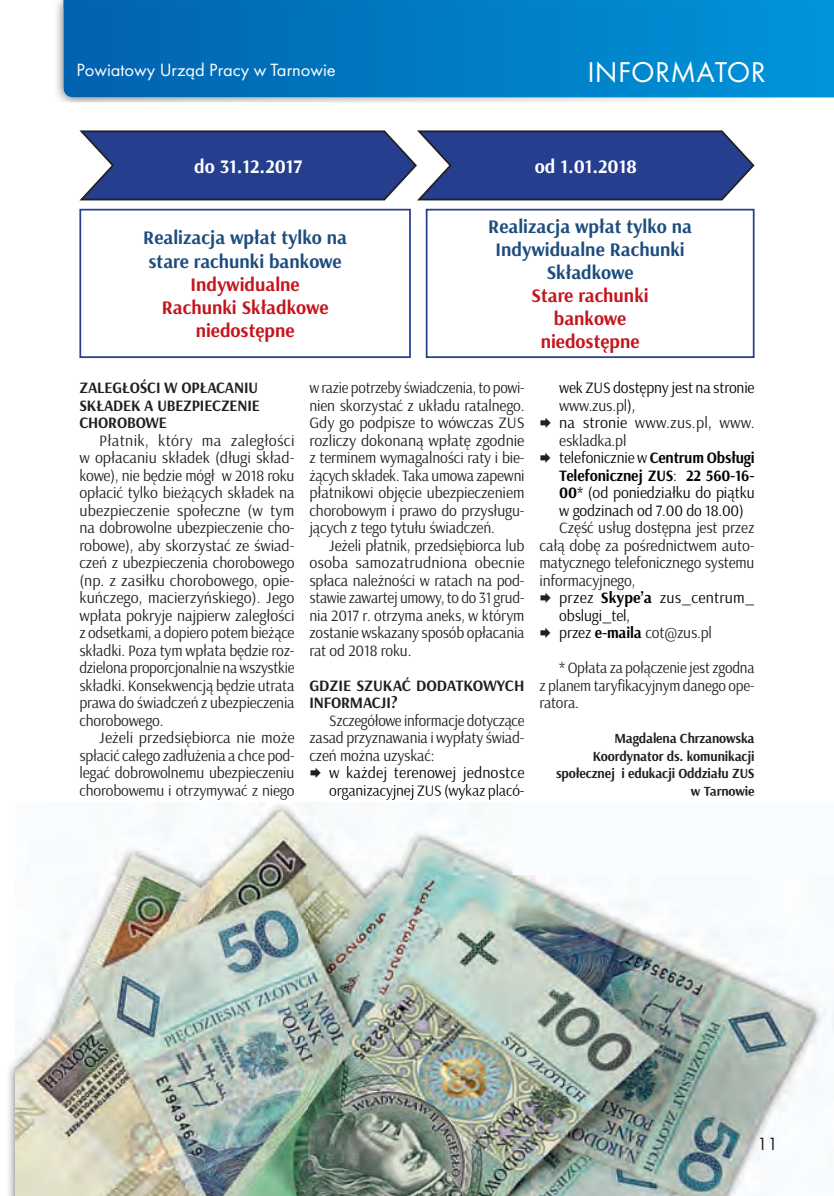
<style>
.page{position:relative;width:834px;height:1196px;background:#fff}
.page>*{position:absolute;margin:0;border:0;box-sizing:border-box;transform-origin:0 0}
.t1{font:29.75px "Futura";letter-spacing:.01em;color:#fff}
.t2{font:700 19.25px/23.1px "Arsenal";color:#1d4c7d}
.t3{font:700 19.25px/23.1px "Arsenal";color:#c4151d;text-align:center}
.t4{font:700 19.25px "Arsenal";color:#fff}
.t5{font:18.38px "Futura";color:#fff}
.t6{font:18.38px "Futura";color:#231f20}
.t7{font:15.92px/17.5px "Arsenal";letter-spacing:-.01em;color:#231f20;text-align:justify}
.t8{font:15.92px/17.5px "Arsenal";letter-spacing:-.01em;color:#231f20;text-align:justify;scale:.94 1}
.t9{font:15.92px/17.5px "Arsenal";letter-spacing:-.01em;color:#030505}
.t10{font:700 15.92px/17.5px "Arsenal";letter-spacing:-.01em;color:#231f20}
.t11{font:15.75px/17.5px "Arsenal";letter-spacing:-.01em;color:#231f20;text-align:justify;scale:.95 1}
.t12{font:700 14px/17.5px "Arsenal";letter-spacing:-.01em;color:#231f20;text-align:right}
.s1{color:#231f20}
.s2{font-weight:700}
.s3{font-size:15.92px}
</style>
<div class="page">
<div style="left:79px;top:209px;width:332px;height:149px;border:2px solid #253f8e"></div>
<div style="left:425px;top:209px;width:329px;height:149px;border:2px solid #253f8e"></div>
<img style="left:15px;top:802px;width:818px;height:394px">
<img style="left:81px;top:795px;width:212px;height:5px">
<img style="left:331px;top:795px;width:188px;height:5px">
<img style="left:692px;top:795px;width:62px;height:1px">
<svg style="left:79px;top:130px;width:676px;height:71px;background:#3c5293"></svg>
<img style="left:56px;top:0;width:777px;height:102px">
<svg style="left:63px;top:0;width:770px;height:97px;background:#007bc3"></svg>
<p class="t5" style="left:76px;top:59px;width:261px">Powiatowy Urząd Pracy w Tarnowie</p>
<h1 class="t1" style="left:587px;top:54px;width:180px">INFORMATOR</h1>
<p class="t4" style="left:194px;top:154px;width:109px">do 31.12.2017</p>
<p class="t4" style="left:534px;top:154px;width:103px">od 1.01.2018</p>
<p class="t2" style="left:143px;top:227px;width:205px">Realizacja wpłat tylko na stare rachunki bankowe</p>
<p class="t3" style="left:162px;top:273px;width:168px">Indywidualne<br>Rachunki Składkowe niedostępne</p>
<p class="t2" style="left:488px;top:215px;width:205px;text-align:center">Realizacja wpłat tylko na<br>Indywidualne Rachunki<br>Składkowe</p>
<p class="t3" style="left:531px;top:285px;width:119px">Stare rachunki bankowe niedostępne</p>
<p class="t10" style="left:79px;top:379px;width:182px">ZALEGŁOŚCI W OPŁACANIU<br>SKŁADEK A UBEZPIECZENIE<br>CHOROBOWE</p>
<p class="t7" style="left:79px;top:431px;width:217px;text-indent:20px">Płatnik, który ma zaległości w opłacaniu składek (długi skład&shy;kowe), nie będzie mógł w 2018 roku opłacić tylko bieżących składek na ubezpieczenie społeczne (w tym na dobrowolne ubezpieczenie cho&shy;robowe), aby skorzystać ze świad&shy;czeń z ubezpieczenia chorobowego (np. z zasiłku chorobowego, opie&shy;kuńczego, macierzyńskiego). Jego wpłata pokryje najpierw zaległości z odsetkami, a dopiero potem bieżące składki. Poza tym wpłata będzie roz&shy;dzielona proporcjonalnie na wszystkie składki. Konsekwencją będzie utrata prawa do świadczeń z ubezpieczenia chorobowego.</p>
<p class="t7" style="left:79px;top:729px;width:216px;text-indent:20px">Jeżeli przedsiębiorca nie może spłacić całego zadłużenia a chce pod&shy;legać dobrowolnemu ubezpieczeniu chorobowemu i otrzymywać z niego</p>
<p class="t8" style="left:309px;top:379px;width:230px">w razie potrzeby świadczenia, to powi&shy;nien skorzystać z układu ratalnego.<br>Gdy go podpisze to wówczas ZUS rozliczy dokonaną wpłatę zgodnie z terminem wymagalności raty i bie&shy;żących składek. Taka umowa zapewni płatnikowi objęcie ubezpieczeniem chorobowym i prawo do przysługu&shy;jących z tego tytułu świadczeń.</p>
<p class="t7" style="left:309px;top:536px;width:217px;text-indent:20px">Jeżeli płatnik, przedsiębiorca lub osoba samozatrudniona obecnie spłaca należności w ratach na pod&shy;stawie zawartej umowy, to do 31 grud&shy;nia 2017 r. otrzyma aneks, w którym zostanie wskazany sposób opłacania rat od 2018 roku.</p>
<p class="t10" style="left:309px;top:677px;width:216px">GDZIE SZUKAĆ DODATKOWYCH<br>INFORMACJI?</p>
<p class="t8" style="left:309px;top:711px;width:230px;text-indent:20px">Szczegółowe informacje dotyczące zasad przyznawania i wypłaty świad&shy;czeń można uzyskać:</p>
<p class="t9" style="left:329px;top:764px;width:197px">w każdej terenowej jednostce organizacyjnej ZUS (wykaz placó-</p>
<p class="t9" style="left:559px;top:379px;width:197px">wek ZUS dostępny jest na stronie <span class="s1">www.zus.pl</span>),<br>na stronie <span class="s1">www.zus.pl</span>, <span class="s1">www. eskladka.pl<br></span>telefonicznie w <span class="s2">Centrum Obsługi<br>Telefonicznej ZUS</span>: <span class="s2">22 560-16-<br>00</span>* (od poniedziałku do piątku w godzinach od 7.00 do 18.00)</p>
<p class="t7" style="left:539px;top:519px;width:216px;text-indent:20px">Część usług dostępna jest przez całą dobę za pośrednictwem auto&shy;matycznego telefonicznego systemu informacyjnego,</p>
<p class="t9" style="left:559px;top:589px;width:197px">przez <span class="s2">Skype’a</span> zus_centrum_ obslugi_tel,<br>przez <span class="s2">e-maila</span> <span class="s1">cot@zus.pl</span></p>
<p class="t11" style="left:539px;top:659px;width:228px;text-indent:20px"><span class="s3">*</span> Opłata za połączenie jest zgodna z planem taryfikacyjnym danego ope&shy;ratora.</p>
<p class="t12" style="left:556px;top:730px;width:200px">Magdalena Chrzanowska<br>Koordynator ds. komunikacji społecznej i edukacji Oddziału ZUS w Tarnowie</p>
<p class="t6" style="left:757px;top:1132px;width:22px">11</p>
</div>
